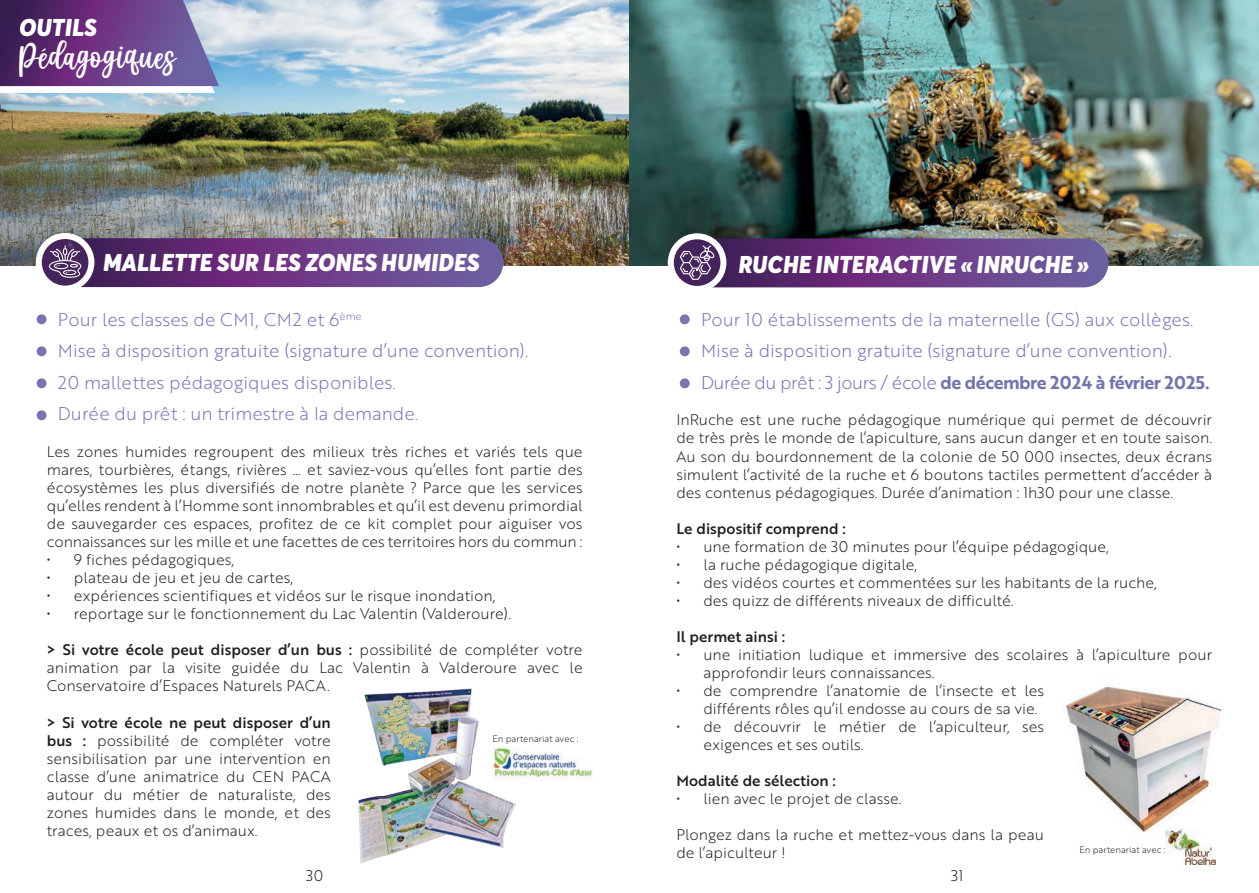
<style>
.page{position:relative;width:1259px;height:893px;background:#fff}
.page>*{position:absolute;margin:0;border:0;box-sizing:border-box;transform-origin:0 0}
.t1{font:49.5px "Baby Aletha";color:#fff}
.t2{font:italic 900 24px "Averta";color:#fff}
.t3{font:18px/31.5px "Brother 1816 Light";color:#7777b1}
.t4{font:18px "Brother 1816 Light";color:#7575ae}
.t5{font:18px "Brother 1816 Bold";letter-spacing:-.03em;color:#7575ae}
.t6{font:15px/18px "Brother 1816 Light";color:#231f20}
.t7{font:15px "Brother 1816 Medium";color:#231f20}
.t8{font:9px "Brother 1816 Light";color:#231f20}
.s1{color:#7575ae}
.s2{font-family:"Brother 1816 Light"}
.s3{font-family:"Brother 1816 Medium"}
</style>
<div class="page">
<div style="left:37px;top:314px;width:10px;height:10px;background:#7875ae;border-radius:50%"></div>
<div style="left:680px;top:314px;width:9px;height:10px;background:#7875ae;border-radius:50%"></div>
<div style="left:37px;top:346px;width:10px;height:10px;background:#7875ae;border-radius:50%"></div>
<div style="left:680px;top:346px;width:9px;height:10px;background:#7875ae;border-radius:50%"></div>
<div style="left:680px;top:378px;width:9px;height:10px;background:#7875ae;border-radius:50%"></div>
<div style="left:37px;top:378px;width:10px;height:10px;background:#7875ae;border-radius:50%"></div>
<div style="left:37px;top:410px;width:10px;height:10px;background:#7875ae;border-radius:50%"></div>
<img style="left:0;top:0;width:1259px;height:266px">
<svg style="left:58px;top:238px;width:445px;height:49px;background:#653a81"></svg>
<svg style="left:39px;top:236px;width:52px;height:53px"></svg>
<div style="left:36px;top:233px;width:58px;height:59px;border:6px solid #fff;border-radius:50%"></div>
<svg style="left:0;top:0;width:219px;height:93px;background:#74538f"></svg>
<img style="left:1063px;top:686px;width:161px;height:146px">
<svg style="left:49px;top:241px;width:33px;height:37px"></svg>
<svg style="left:690px;top:238px;width:418px;height:49px;background:#653b81"></svg>
<svg style="left:671px;top:236px;width:52px;height:53px"></svg>
<div style="left:668px;top:233px;width:58px;height:59px;border:6px solid #fff;border-radius:50%"></div>
<svg style="left:680px;top:245px;width:34px;height:35px"></svg>
<img style="left:520px;top:749px;width:73px;height:31px">
<img style="left:1165px;top:829px;width:50px;height:35px">
<img style="left:358px;top:688px;width:162px;height:175px">
<h2 class="t2" style="left:19px;top:12px;width:80px">OUTILS</h2>
<h1 class="t1" style="left:19px;top:34px;width:158px">Pédagogiques</h1>
<h2 class="t2" style="left:103px;top:247px;width:378px">MALLETTE SUR LES ZONES HUMIDES</h2>
<h2 class="t2" style="left:738px;top:249px;width:352px">RUCHE INTERACTIVE « INRUCHE »</h2>
<p class="t3" style="left:58px;top:303px;width:472px">Pour les classes de CM1, CM2 et 6<sup>ème<br></sup><span class="s1">Mise à disposition gratuite (</span>signature d’une convention).<br>20 mallettes pédagogiques disponibles.<br>Durée du prêt : un trimestre à la demande.</p>
<p class="t3" style="left:701px;top:303px;width:493px">Pour 10 établissements de la maternelle (GS) aux collèges.</p>
<p class="t4" style="left:701px;top:338px;width:472px">Mise à disposition gratuite (signature d’une convention).</p>
<p class="t5" style="left:701px;top:369px;width:510px"><span class="s2">Durée du prêt : 3 jours / école</span> de décembre 2024 à février 2025.</p>
<p class="t6" style="left:676px;top:411px;width:537px;text-align:justify">InRuche est une ruche pédagogique numérique qui permet de découvrir de très près le monde de l’apiculture, sans aucun danger et en toute saison.<br>Au son du bourdonnement de la colonie de 50 000 insectes, deux écrans simulent l’activité de la ruche et 6 boutons tactiles permettent d’accéder à des contenus pédagogiques. Durée d’animation : 1h30 pour une classe.</p>
<p class="t7" style="left:676px;top:517px;width:171px">Le dispositif comprend :</p>
<p class="t6" style="left:676px;top:537px;width:434px">• une formation de 30 minutes pour l’équipe pédagogique,</p>
<p class="t6" style="left:676px;top:555px;width:242px">• la ruche pédagogique digitale,</p>
<p class="t6" style="left:676px;top:573px;width:482px">• des vidéos courtes et commentées sur les habitants de la ruche,</p>
<p class="t6" style="left:676px;top:591px;width:339px">• des quizz de différents niveaux de difficulté.</p>
<p class="t7" style="left:676px;top:625px;width:110px">Il permet ainsi :</p>
<p class="t6" style="left:703px;top:645px;width:510px;text-indent:-27px">• une initiation ludique et immersive des scolaires à l’apiculture pour approfondir leurs connaissances.</p>
<p class="t6" style="left:703px;top:681px;width:342px;text-indent:-27px">• de comprendre l’anatomie de l’insecte et les différents rôles qu’il endosse au cours de sa vie.</p>
<p class="t6" style="left:703px;top:717px;width:342px;text-indent:-27px">• de découvrir le métier de l’apiculteur, ses exigences et ses outils.</p>
<p class="t7" style="left:676px;top:769px;width:161px">Modalité de sélection :</p>
<p class="t6" style="left:676px;top:789px;width:227px">• lien avec le projet de classe.</p>
<p class="t6" style="left:676px;top:825px;width:369px">Plongez dans la ruche et mettez-vous dans la peau de l’apiculteur !</p>
<p class="t6" style="left:47px;top:442px;width:537px;text-align:justify">Les zones humides regroupent des milieux très riches et variés tels que mares, tourbières, étangs, rivières … et saviez-vous qu’elles font partie des écosystèmes les plus diversifiés de notre planète ? Parce que les services qu’elles rendent à l’Homme sont innombrables et qu’il est devenu primordial de sauvegarder ces espaces, profitez de ce kit complet pour aiguiser vos connaissances sur les mille et une facettes de ces territoires hors du commun :</p>
<p class="t6" style="left:47px;top:550px;width:189px">• 9 fiches pédagogiques,</p>
<p class="t6" style="left:47px;top:568px;width:248px">• plateau de jeu et jeu de cartes,</p>
<p class="t6" style="left:47px;top:586px;width:450px">• expériences scientifiques et vidéos sur le risque inondation,</p>
<p class="t6" style="left:47px;top:604px;width:466px">• reportage sur le fonctionnement du Lac Valentin (Valderoure).</p>
<p class="t7" style="left:47px;top:639px;width:537px">&gt; Si votre école peut disposer d’un bus : <span class="s2">possibilité de compléter votre</span></p>
<p class="t6" style="left:47px;top:658px;width:537px">animation par la visite guidée du Lac Valentin à Valderoure avec le<br>Conservatoire d’Espaces Naturels PACA.</p>
<p class="t7" style="left:47px;top:711px;width:285px">&gt; Si votre école ne peut disposer d’un</p>
<p class="t6" style="left:47px;top:731px;width:285px;text-align:justify"><span class="s3">bus :</span> possibilité de compléter votre sensibilisation par une intervention en classe d’une animatrice du CEN PACA autour du métier de naturaliste, des zones humides dans le monde, et des traces, peaux et os d’animaux.</p>
<p class="t8" style="left:492px;top:732px;width:87px">En partenariat avec :</p>
<p class="t8" style="left:1079px;top:843px;width:87px">En partenariat avec :</p>
<p class="t6" style="left:306px;top:866px;width:19px">30</p>
<p class="t6" style="left:951px;top:866px;width:14px">31</p>
</div>
